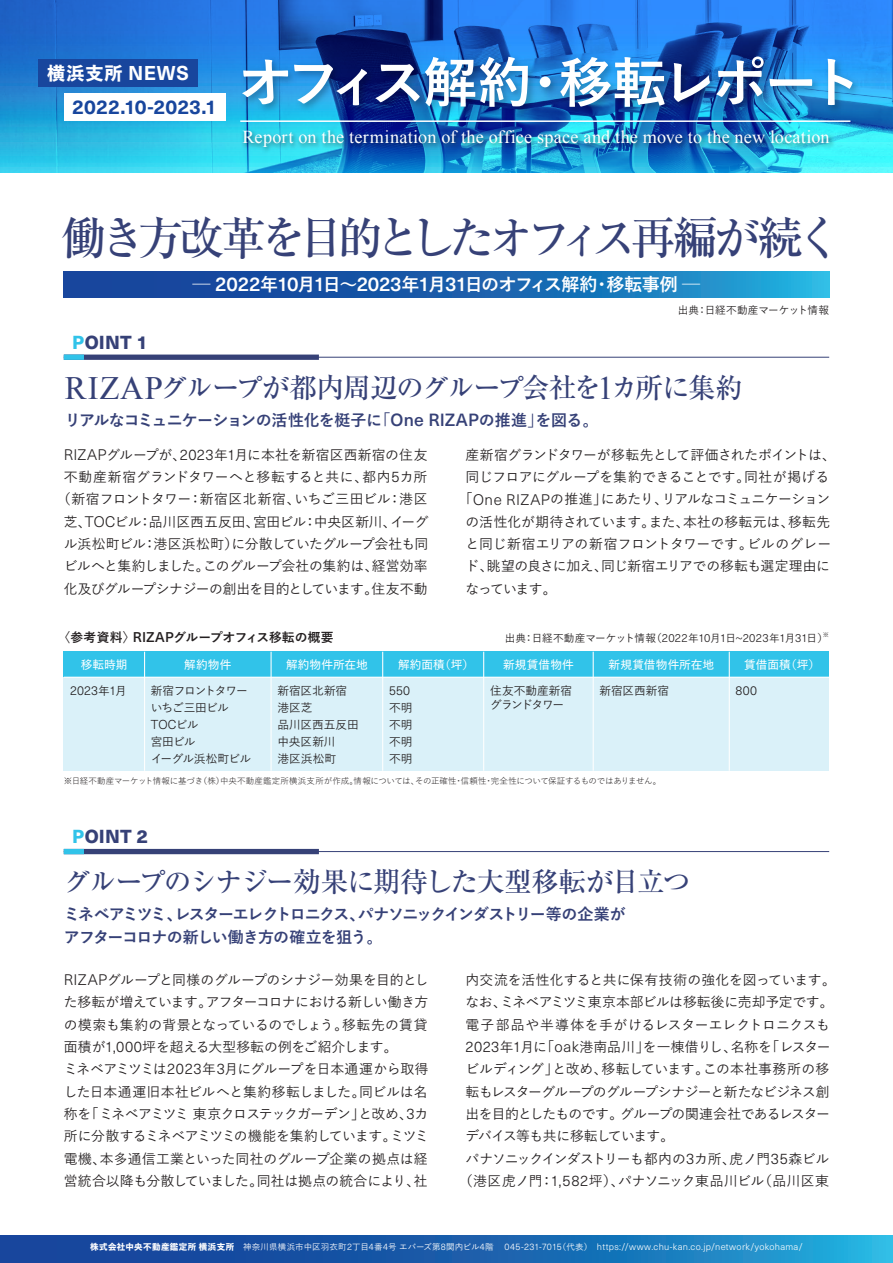
<style>
.page{position:relative;width:893px;height:1263px;background:#fff}
.page>*{position:absolute;margin:0;border:0;box-sizing:border-box;transform-origin:0 0}
.t1{font:700 54.15px "Yu Go Pr 6 N";letter-spacing:-.07em;color:#fff}
.t2{font:500 45.75px "Ryumin Pr 6 N";letter-spacing:-.15em;color:#364177}
.t3{font:500 27.6px "Ryumin Pr 6 N";letter-spacing:-.055em;color:#364177}
.t4{font:700 19.65px "Neue Haas Unica W1 G";letter-spacing:.005em;color:#18469d}
.t5{font:800 18.6px "Neue Haas Unica W1 G";letter-spacing:.01em;color:#364177}
.t6{font:18.15px "Times New Roman";letter-spacing:.01em;color:#fff}
.t7{font:700 18px "Yu Go Pr 6 N";letter-spacing:-.045em;color:#fff}
.t8{font:800 18px "Yu Go Std N";color:#fff}
.t9{font:700 15.9px/22.4px "Yu Go Pr 6 N";letter-spacing:-.065em;color:#364177}
.t10{font:700 15.9px "Yu Go Pr 6 N";letter-spacing:-.04em;color:#364177}
.t11{font:500 13.8px/22.4px "Yu Go Pr 6 N";letter-spacing:-.03em;color:#231f20;text-align:center}
.t12{font:500 13.8px "Yu Go Pr 6 N";letter-spacing:-.01em;color:#231f20}
.t13{font:500 13.8px "Yu Go Pr 6 N";letter-spacing:-.06em;color:#231f20}
.t14{font:500 13.8px "Yu Go Pr 6 N";letter-spacing:-.05em;color:#231f20}
.t15{font:500 13.8px "Yu Go Pr 6 N";letter-spacing:-.005em;color:#231f20}
.t16{font:500 13.8px "Yu Go Pr 6 N";letter-spacing:-.065em;color:#231f20}
.t17{font:500 13.8px "Yu Go Pr 6 N";letter-spacing:.01em;color:#231f20}
.t18{font:700 12.75px "Yu Go Pr 6 N";letter-spacing:.01em;color:#231f20}
.t19{font:300 12.75px "Neue Haas Unica W1 G";letter-spacing:.01em;color:#231f20}
.t20{font:600 11.7px "Yu Go Pr 6 N";letter-spacing:.005em;color:#fff}
.t21{font:500 11.7px "Yu Go Pr 6 N";letter-spacing:-.015em;color:#231f20}
.t22{font:500 11.7px/14.9px "Yu Go Pr 6 N";letter-spacing:-.035em;color:#231f20}
.t23{font:500 11.7px "Yu Go Pr 6 N";letter-spacing:-.1em;color:#231f20}
.t24{font:500 11.7px "Yu Go Pr 6 N";letter-spacing:-.055em;color:#231f20}
.t25{font:500 11.7px "Yu Go Pr 6 N";letter-spacing:-.07em;color:#231f20}
.t26{font:500 10.65px "Yu Go Pr 6 N";color:#231f20}
.t27{font:300 9.3px "Neue Haas Unica W1 G";letter-spacing:.035em;color:#fff}
.t28{font:8.55px "Yu Go Pr 6 N";letter-spacing:-.02em;color:#231f20}
.t29{font:500 6.15px "Yu Go Pr 6 N";color:#231f20}
.s1{font-family:"Neue Haas Unica W1 G";font-weight:700;font-size:19.65px}
.s2{font-family:"Neue Haas Unica W1 G";font-weight:500;font-size:19.65px}
.s3{color:#31c3e9}
.s4{font-family:"Times New Roman";font-weight:400;font-size:32.55px}
.s5{font-family:"Neue Haas Unica W1 G";font-weight:500;font-size:17.4px}
.s6{font-family:"Neue Haas Unica W1 G";font-weight:300;font-size:15px}
.s7{font-family:"Neue Haas Unica W1 G";font-weight:500;font-size:13.95px}
.s8{font-family:"Neue Haas Unica W1 G";font-weight:300;font-size:11.55px}
.s9{font-family:"Yu Go Pr 6 N";font-weight:500;font-size:11.7px}
.s10{font-family:"Yu Go Std N";font-weight:800;font-size:8.55px}
.s11{font-family:"Yu Go Pr 6 N";font-weight:500;font-size:8.55px}
</style>
<div class="page">
<svg style="left:0;top:0;width:893px;height:172px;background:#258adc"></svg>
<div style="left:38px;top:60px;width:160px;height:27px;background:#18469d"></div>
<div style="left:64px;top:94px;width:161px;height:27px;background:#fff"></div>
<img style="left:232px;top:48px;width:649px;height:86px">
<hr style="left:240px;top:120px;width:610px;height:2px;background:#fff">
<svg style="left:0;top:1235px;width:893px;height:28px;background:#1a68b1"></svg>
<img style="left:236px;top:122px;width:623px;height:35px">
<svg style="left:64px;top:271px;width:765px;height:27px;background:#1967b1"></svg>
<div style="left:64px;top:652px;width:765px;height:25px;background:#31c3e9"></div>
<div style="left:64px;top:677px;width:765px;height:94px;background:#daf1f9"></div>
<hr style="left:64px;top:677px;width:765px;height:1px;background:#fff">
<hr style="left:144px;top:652px;width:1px;height:119px;background:#fff">
<hr style="left:271px;top:652px;width:1px;height:119px;background:#fff">
<hr style="left:382px;top:652px;width:1px;height:119px;background:#fff">
<hr style="left:483px;top:652px;width:1px;height:119px;background:#fff">
<hr style="left:593px;top:652px;width:1px;height:119px;background:#fff">
<hr style="left:729px;top:652px;width:1px;height:119px;background:#fff">
<hr style="left:64px;top:357px;width:765px;height:1px;background:#364177">
<div style="left:64px;top:355px;width:255px;height:5px;background:#364177"></div>
<div style="left:64px;top:355px;width:20px;height:5px;background:#31c3e9"></div>
<hr style="left:64px;top:851px;width:765px;height:1px;background:#364177">
<div style="left:64px;top:849px;width:255px;height:5px;background:#364177"></div>
<div style="left:64px;top:849px;width:20px;height:5px;background:#31c3e9"></div>
<h3 class="t8" style="left:47px;top:59px;width:143px">横浜支所 <span class="s1">NEWS</span></h3>
<h3 class="t4" style="left:72px;top:92px;width:146px">2022.10-2023.1</h3>
<h1 class="t1" style="left:238px;top:52px;width:627px">オフィス解約・移転レポート</h1>
<h3 class="t6" style="left:242px;top:124px;width:589px">Report on the termination of the office space and the move to the new location</h3>
<h2 class="t2" style="left:62px;top:202px;width:782px">働き方改革を目的としたオフィス再編が続く</h2>
<h3 class="t7" style="left:193px;top:274px;width:509px">─ <span class="s2">2022</span>年<span class="s2">10</span>月<span class="s2">1</span>日～<span class="s2">2023</span>年<span class="s2">1</span>月<span class="s2">31</span>日のオフィス解約・移転事例 ─</h3>
<h3 class="t5" style="left:72px;top:328px;width:77px"><span class="s3">P</span>OINT 1</h3>
<p class="t26" style="left:678px;top:300px;width:153px">出典：日経不動産マーケット情報</p>
<h3 class="t3" style="left:65px;top:366px;width:680px"><span class="s4">RIZAP</span>グループが都内周辺のグループ会社を<span class="s4">1</span>カ所に集約</h3>
<p class="t10" style="left:65px;top:411px;width:535px">リアルなコミュニケーションの活性化を梃子に「<span class="s5">One RIZAP</span>の推進」を図る。</p>
<p class="t11" style="left:57px;top:442px;width:373px"><span class="s6">RIZAP</span>グループが、<span class="s6">2023</span>年<span class="s6">1</span>月に本社を新宿区西新宿の住友不動産新宿グランドタワーへと移転すると共に、都内<span class="s6">5</span>カ所（新宿フロントタワー：新宿区北新宿、いちご三田ビル：港区芝、<span class="s6">TOC</span>ビル：品川区西五反田、宮田ビル：中央区新川、イーグル浜松町ビル：港区浜松町）に分散していたグループ会社も同ビルへと集約しました。このグループ会社の集約は、経営効率化及びグループシナジーの創出を目的としています。住友不動</p>
<p class="t11" style="left:466px;top:442px;width:372px">産新宿グランドタワーが移転先として評価されたポイントは、</p>
<p class="t11" style="left:466px;top:464px;width:365px">同じフロアにグループを集約できることです。同社が掲げる</p>
<p class="t14" style="left:459px;top:486px;width:373px">「<span class="s6">One RIZAP</span>の推進」にあたり、リアルなコミュニケーション</p>
<p class="t12" style="left:466px;top:509px;width:366px">の活性化が期待されています。また、本社の移転元は、移転先</p>
<p class="t12" style="left:466px;top:531px;width:367px">と同じ新宿エリアの新宿フロントタワーです。ビルのグレー</p>
<p class="t11" style="left:466px;top:553px;width:366px">ド、眺望の良さに加え、同じ新宿エリアでの移転も選定理由に</p>
<p class="t11" style="left:466px;top:576px;width:92px">なっています。</p>
<p class="t18" style="left:57px;top:630px;width:278px">〈参考資料〉<span class="s7">RIZAP</span>グループオフィス移転の概要</p>
<p class="t26" style="left:505px;top:628px;width:325px">出典：日経不動産マーケット情報（<span class="s8">2022</span>年<span class="s8">10</span>月<span class="s8">1</span>日<span class="s8">~2023</span>年<span class="s8">1</span>月<span class="s8">31</span>日）</p>
<p class="t29" style="left:823px;top:629px;width:8px">※</p>
<p class="t20" style="left:81px;top:654px;width:48px">移転時期</p>
<p class="t20" style="left:184px;top:654px;width:49px">解約物件</p>
<p class="t20" style="left:286px;top:654px;width:83px">解約物件所在地</p>
<p class="t20" style="left:398px;top:654px;width:78px">解約面積（坪）</p>
<p class="t20" style="left:503px;top:654px;width:72px">新規賃借物件</p>
<p class="t20" style="left:608px;top:654px;width:107px">新規賃借物件所在地</p>
<p class="t20" style="left:744px;top:654px;width:77px">賃借面積（坪）</p>
<p class="t19" style="left:70px;top:681px;width:58px">2023<span class="s9">年</span>1<span class="s9">月</span></p>
<p class="t23" style="left:151px;top:679px;width:98px">新宿フロントタワー</p>
<p class="t21" style="left:277px;top:679px;width:71px">新宿区北新宿</p>
<p class="t19" style="left:389px;top:681px;width:23px">550</p>
<p class="t25" style="left:151px;top:696px;width:79px">いちご三田ビル</p>
<p class="t21" style="left:277px;top:696px;width:37px">港区芝</p>
<p class="t21" style="left:389px;top:696px;width:25px">不明</p>
<p class="t19" style="left:151px;top:715px;width:49px">TOC<span class="s9">ビル</span></p>
<p class="t21" style="left:277px;top:713px;width:83px">品川区西五反田</p>
<p class="t21" style="left:389px;top:713px;width:25px">不明</p>
<p class="t21" style="left:151px;top:730px;width:46px">宮田ビル</p>
<p class="t21" style="left:277px;top:730px;width:60px">中央区新川</p>
<p class="t21" style="left:389px;top:730px;width:25px">不明</p>
<p class="t24" style="left:151px;top:747px;width:102px">イーグル浜松町ビル</p>
<p class="t21" style="left:277px;top:747px;width:60px">港区浜松町</p>
<p class="t21" style="left:389px;top:747px;width:25px">不明</p>
<p class="t22" style="left:490px;top:681px;width:84px">住友不動産新宿グランドタワー</p>
<p class="t21" style="left:600px;top:679px;width:71px">新宿区西新宿</p>
<p class="t19" style="left:736px;top:681px;width:23px">800</p>
<p class="t28" style="left:64px;top:772px;width:599px">※日経不動産マーケット情報に基づき（株）中央不動産鑑定所横浜支所が作成。情報については、その正確性・信頼性・完全性について保証するものではありません。</p>
<h3 class="t5" style="left:72px;top:822px;width:77px"><span class="s3">P</span>OINT 2</h3>
<h3 class="t3" style="left:64px;top:860px;width:629px">グループのシナジー効果に期待した大型移転が目立つ</h3>
<p class="t9" style="left:64px;top:903px;width:564px">ミネベアミツミ、レスターエレクトロニクス、パナソニックインダストリー等の企業がアフターコロナの新しい働き方の確立を狙う。</p>
<p class="t11" style="left:64px;top:967px;width:366px;text-align:left"><span class="s6">RIZAP</span>グループと同様のグループのシナジー効果を目的とした移転が増えています。アフターコロナにおける新しい働き方の模索も集約の背景となっているのでしょう。移転先の賃貸面積が<span class="s6">1,000</span>坪を超える大型移転の例をご紹介します。<br>ミネベアミツミは<span class="s6">2023</span>年<span class="s6">3</span>月にグループを日本通運から取得した日本通運旧本社ビルへと集約移転しました。同ビルは名称を「ミネベアミツミ東京クロステックガーデン」と改め、<span class="s6">3</span>カ所に分散するミネベアミツミの機能を集約しています。ミツミ電機、本多通信工業といった同社のグループ企業の拠点は経営統合以降も分散していました。同社は拠点の統合により、社</p>
<p class="t12" style="left:466px;top:967px;width:372px">内交流を活性化すると共に保有技術の強化を図っています。</p>
<p class="t11" style="left:466px;top:989px;width:370px">なお、ミネベアミツミ東京本部ビルは移転後に売却予定です。</p>
<p class="t17" style="left:466px;top:1012px;width:366px">電子部品や半導体を手がけるレスターエレクトロニクスも</p>
<p class="t11" style="left:466px;top:1034px;width:367px"><span class="s6">2023</span>年<span class="s6">1</span>月に「<span class="s6">oak</span>港南品川」を一棟借りし、名称を「レスター</p>
<p class="t11" style="left:466px;top:1056px;width:365px">ビルディング」と改め、移転しています。この本社事務所の移</p>
<p class="t16" style="left:466px;top:1079px;width:365px">転もレスターグループのグループシナジーと新たなビジネス創</p>
<p class="t13" style="left:466px;top:1101px;width:366px">出を目的としたものです。グループの関連会社であるレスター</p>
<p class="t14" style="left:466px;top:1123px;width:210px">デバイス等も共に移転しています。</p>
<p class="t13" style="left:466px;top:1146px;width:365px">パナソニックインダストリーも都内の<span class="s6">3</span>カ所、虎ノ門<span class="s6">35</span>森ビル</p>
<p class="t15" style="left:459px;top:1168px;width:372px">（港区虎ノ門：<span class="s6">1,582</span>坪）、パナソニック東品川ビル（品川区東</p>
<p class="t27" style="left:90px;top:1240px;width:714px"><span class="s10">株式会社中央不動産鑑定所横浜支所　</span><span class="s11">神奈川県横浜市中区羽衣町</span>2<span class="s11">丁目</span>4<span class="s11">番</span>4<span class="s11">号エバーズ第</span>8<span class="s11">関内ビル</span>4<span class="s11">階　</span> 045-231-7015<span class="s11">（代表）　</span>https://www.chu-kan.co.jp/network/yokohama/</p>
</div>
